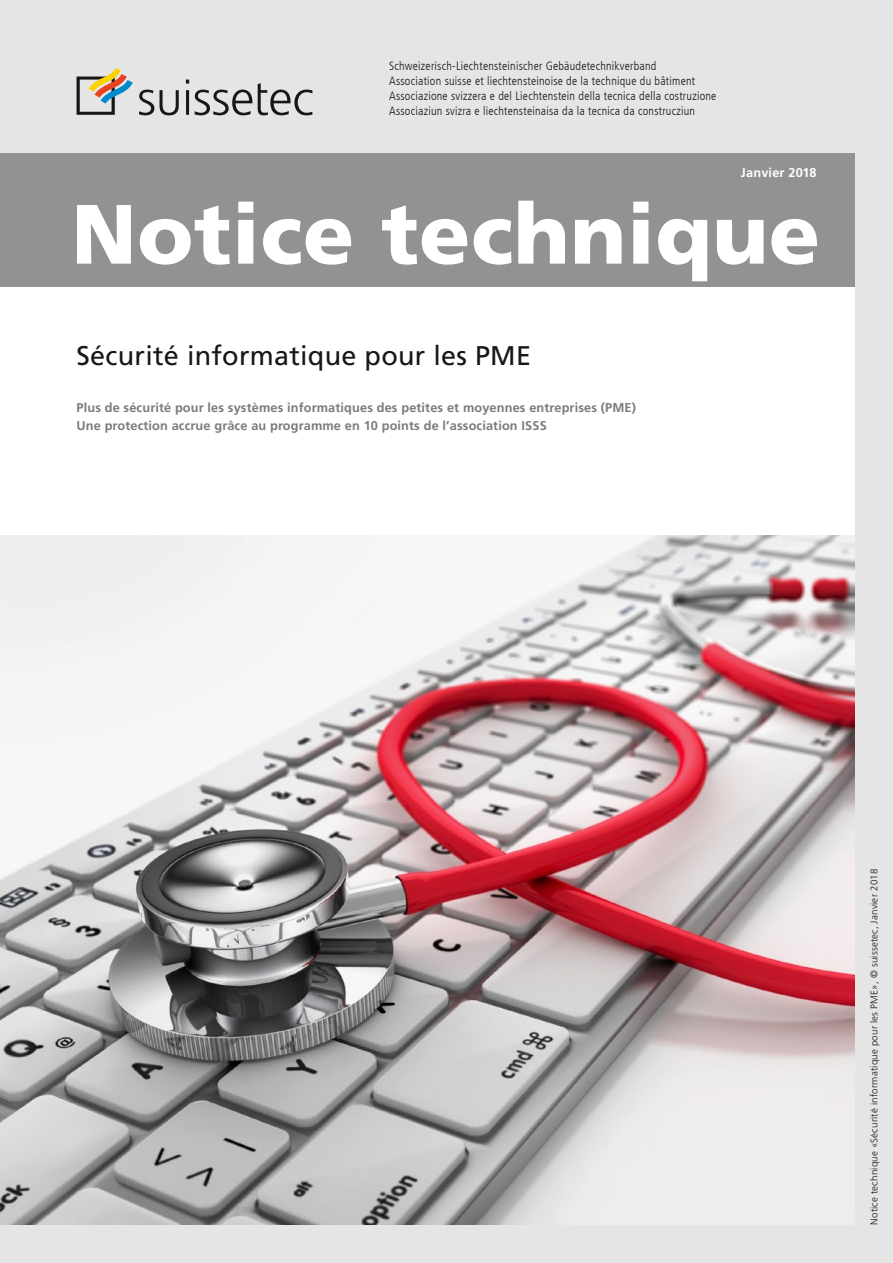
<style>
.page{position:relative;width:893px;height:1263px;background:#e5e5e5}
.page>*{position:absolute;margin:0;border:0;box-sizing:border-box;transform-origin:0 0}
.t1{font:900 84px "Frutiger LT Com";letter-spacing:.005em;color:#fff}
.t2{font:27px "Frutiger LT Std";letter-spacing:.01em;color:#181716}
.t3{font:700 12.75px/18.8px "Frutiger LT Std";letter-spacing:.01em;color:#7a7b7a}
.t4{font:700 12.75px "Frutiger LT Std";letter-spacing:.015em;color:#fff}
.t5{font:300 condensed 12px/15px "Frutiger LT Com";letter-spacing:.02em;color:#181716}
.t6{font:300 9.75px "Frutiger LT Std";letter-spacing:.02em;color:#181716}
</style>
<div class="page">
<div style="left:0;top:153px;width:855px;height:1072px;background:#fff"></div>
<svg style="left:139px;top:90px;width:15px;height:25px"></svg>
<svg style="left:160px;top:90px;width:19px;height:25px"></svg>
<hr style="left:186px;top:90px;width:3px;height:25px;background:#181716">
<svg style="left:186px;top:80px;width:3px;height:4px"></svg>
<svg style="left:194px;top:90px;width:58px;height:25px"></svg>
<svg style="left:258px;top:83px;width:55px;height:32px"></svg>
<svg style="left:77px;top:68px;width:56px;height:47px"></svg>
<div style="left:0;top:153px;width:855px;height:134px;background:#919291"></div>
<img style="left:0;top:536px;width:855px;height:689px">
<p class="t5" style="left:389px;top:58px;width:329px">Schweizerisch-Liechtensteinischer Gebäudetechnikverband<br>Association suisse et liechtensteinoise de la technique du bâtiment Associazione svizzera e del Liechtenstein della tecnica della costruzione Associaziun svizra e liechtensteinaisa da la tecnica da construcziun</p>
<p class="t4" style="left:741px;top:165px;width:77px">Janvier 2018</p>
<h1 class="t1" style="left:71px;top:183px;width:750px">Notice technique</h1>
<h2 class="t2" style="left:77px;top:339px;width:456px">Sécurité informatique pour les PME</h2>
<p class="t3" style="left:77px;top:398px;width:561px">Plus de sécurité pour les systèmes informatiques des petites et moyennes entreprises (PME)<br>Une protection accrue grâce au programme en 10 points de l’association ISSS</p>
<p class="t6" style="left:869px;top:1225px;width:357px;rotate:-90deg">Notice technique «Sécurité informatique pour les PME», © suissetec, Janvier 2018</p>
</div>
